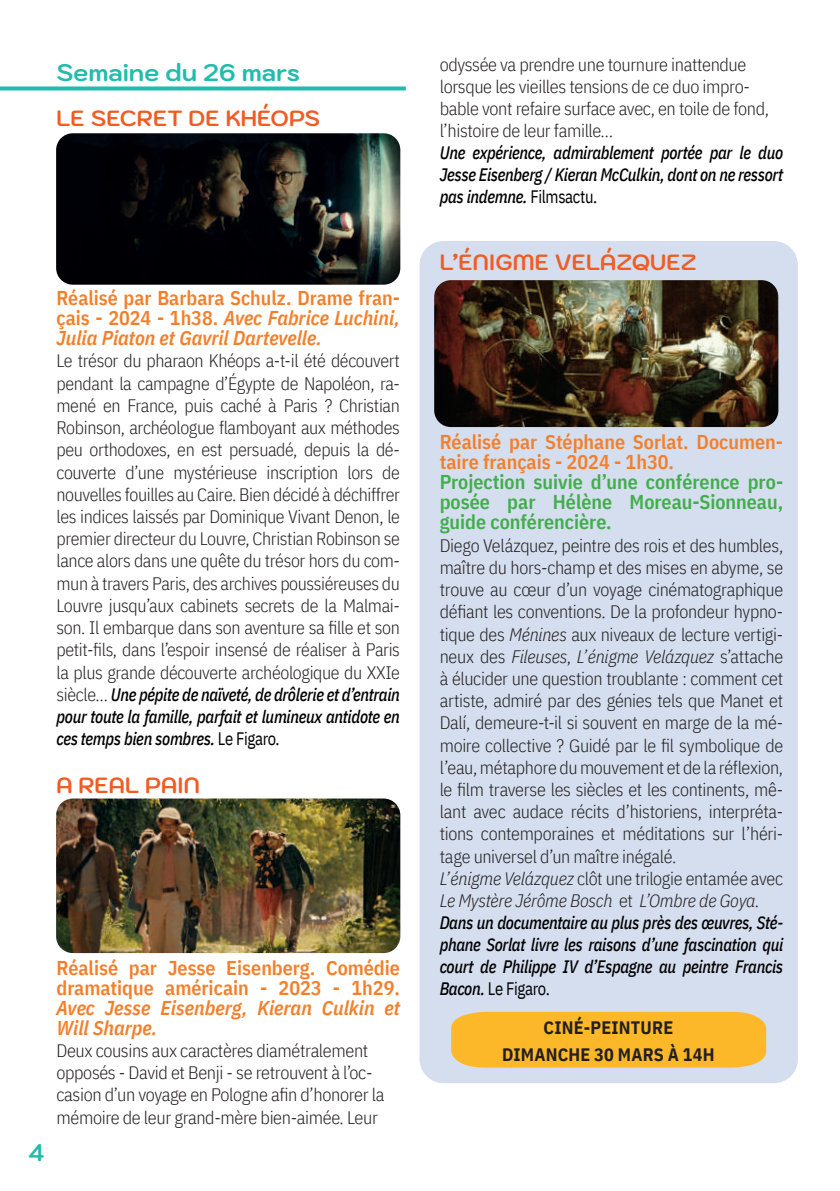
<style>
.page{position:relative;width:840px;height:1191px;background:#fff}
.page>*{position:absolute;margin:0;border:0;box-sizing:border-box;transform-origin:0 0}
.t1{font:700 24px "Kodchasan";letter-spacing:.01em;color:#22bcac}
.t2{font:700 22px "Kodchasan";color:#f05c23}
.t3{font:600 20px/20px "IBM Plex Sans Cond";color:#f47f2a}
.t4{font:600 20px/20px "IBM Plex Sans Cond";color:#40ae49;text-align:justify}
.t5{font:italic 600 20px/20px "IBM Plex Sans Cond";color:#f47f2a}
.t6{font:300 18px/22.2px "IBM Plex Sans Cond";letter-spacing:-.02em;color:#231f20}
.t7{font:italic 500 18px/22px "IBM Plex Sans Cond";letter-spacing:-.02em;color:#000;text-align:justify;scale:.92 1}
.t8{font:700 18px/27.4px "IBM Plex Sans Cond";letter-spacing:.01em;color:#231f20;text-align:center}
.s1{font-style:italic}
.s2{font-weight:500;font-style:italic;color:#000}
.s3{font-weight:400;color:#000}
.s4{font-weight:400;font-style:normal}
</style>
<div class="page">
<div style="left:419px;top:241px;width:378px;height:842px;background:#d4deee;border-radius:24px"></div>
<img style="left:56px;top:133px;width:344px;height:152px">
<img style="left:56px;top:798px;width:344px;height:155px">
<svg style="left:0;top:86px;width:405px;height:4px;background:#3cc4b6"></svg>
<img style="left:434px;top:280px;width:344px;height:147px">
<div style="left:451px;top:1011px;width:314px;height:56px;background:#fcb828"></div>
<h1 class="t1" style="left:56px;top:59px;width:245px">Semaine du 26 mars</h1>
<p class="t2" style="left:56px;top:106px;width:265px">LE SECRET DE KHÉOPS</p>
<p class="t3" style="left:56px;top:286px;width:345px;text-align:justify">Réalisé par Barbara Schulz. Drame fran&shy;çais - 2024 - 1h38. <span class="s1">Avec Fabrice Luchini, Julia Piaton et Gavril Dartevelle.</span></p>
<p class="t6" style="left:56px;top:348px;width:345px;text-align:justify">Le trésor du pharaon Khéops a-t-il été découvert pendant la campagne d’Égypte de Napoléon, ra&shy;mené en France, puis caché à Paris ? Christian Robinson, archéologue flamboyant aux méthodes peu orthodoxes, en est persuadé, depuis la dé&shy;couverte d’une mystérieuse inscription lors de nouvelles fouilles au Caire. Bien décidé à déchiffrer les indices laissés par Dominique Vivant Denon, le premier directeur du Louvre, Christian Robinson se lance alors dans une quête du trésor hors du com&shy;mun à travers Paris, des archives poussiéreuses du Louvre jusqu’aux cabinets secrets de la Malmai&shy;son. Il embarque dans son aventure sa fille et son petit-fils, dans l’espoir insensé de réaliser à Paris la plus grande découverte archéologique du XXIe siècle… <span class="s2">Une pépite de naïveté, de drôlerie et d’entrain pour toute la famille, parfait et lumineux antidote en ces temps bien sombres.</span> <span class="s3">Le Figaro.</span></p>
<p class="t2" style="left:56px;top:772px;width:145px">A REAL PAIN</p>
<h1 class="t1" style="left:28px;top:1138px;width:17px">4</h1>
<p class="t3" style="left:56px;top:955px;width:345px">Réalisé par Jesse Eisenberg. Comédie dramatique américain - 2023 - 1h29.</p>
<p class="t5" style="left:56px;top:995px;width:345px">Avec Jesse Eisenberg, Kieran Culkin et<br>Will Sharpe.</p>
<p class="t6" style="left:56px;top:1037px;width:329px">Deux cousins aux caractères diamétralement opposés - David et Benji - se retrouvent à l’oc&shy;casion d’un voyage en Pologne afin d’honorer la mémoire de leur grand-mère bien-aimée. Leur</p>
<p class="t6" style="left:439px;top:52px;width:331px">odyssée va prendre une tournure inattendue lorsque les vieilles tensions de ce duo impro&shy;bable vont refaire surface avec, en toile de fond, l’histoire de leur famille…</p>
<p class="t7" style="left:439px;top:140px;width:374px">Une expérience, admirablement portée par le duo Jesse Eisenberg / Kieran McCulkin, dont on ne ressort pas indemne. <span class="s4">Filmsactu.</span></p>
<p class="t2" style="left:439px;top:250px;width:258px">L’ÉNIGME VELÁZQUEZ</p>
<p class="t3" style="left:439px;top:430px;width:345px">Réalisé par Stéphane Sorlat. Documen&shy;taire français - 2024 - 1h30.</p>
<p class="t4" style="left:439px;top:470px;width:345px">Projection suivie d’une conférence pro&shy;posée par Hélène Moreau-Sionneau, guide conférencière.</p>
<p class="t6" style="left:439px;top:532px;width:345px">Diego Velázquez, peintre des rois et des humbles, maître du hors-champ et des mises en abyme, se trouve au cœur d’un voyage cinématographique défiant les conventions. De la profondeur hypno&shy;tique des <span class="s1">Ménines</span> aux niveaux de lecture vertigi&shy;neux des <span class="s1">Fileuses</span>, <span class="s1">L’énigme Velázquez</span> s’attache à élucider une question troublante : comment cet artiste, admiré par des génies tels que Manet et Dalí, demeure-t-il si souvent en marge de la mé&shy;moire collective ? Guidé par le fil symbolique de l’eau, métaphore du mouvement et de la réflexion, le film traverse les siècles et les continents, mê&shy;lant avec audace récits d’historiens, interpréta&shy;tions contemporaines et méditations sur l’héri&shy;tage universel d’un maître inégalé.<br><span class="s1">L’énigme Velázquez</span> clôt une trilogie entamée avec <span class="s1">Le Mystère Jérôme Bosch</span> et <span class="s1">L’Ombre de Goya</span>.<br><span class="s2">Dans un documentaire au plus près des œuvres, Sté&shy;phane Sorlat livre les raisons d’une fascination qui court de Philippe IV d’Espagne au peintre Francis Bacon.</span> <span class="s3">Le Figaro.</span></p>
<p class="t8" style="left:502px;top:1012px;width:214px">CINÉ-PEINTURE<br>DIMANCHE 30 MARS À 14H</p>
</div>
